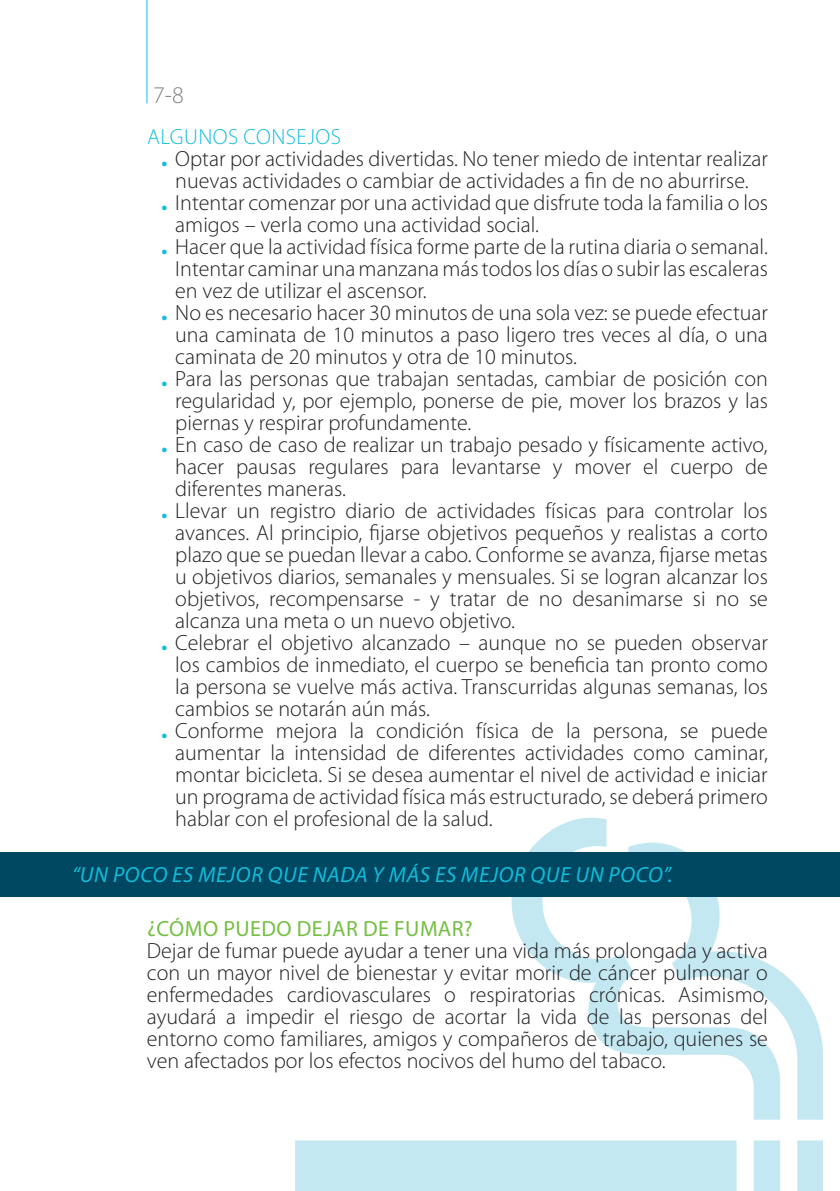
<style>
.page{position:relative;width:840px;height:1191px;background:#fff}
.page>*{position:absolute;margin:0;border:0;box-sizing:border-box;transform-origin:0 0}
.t1{font:300 24px "Myriad Pro";color:#808285}
.t2{font:300 22px/22px "Myriad Pro";color:#231f20;text-align:justify}
.t3{font:italic 22px "Myriad Pro";letter-spacing:.03em;color:#12bdda}
.t4{font:22px "Myriad Pro";letter-spacing:.02em;color:#74bf43}
.t5{font:300 22px "Myriad Pro";letter-spacing:.02em;color:#12bdda}
.s1{font-weight:900;color:#12bdda}
</style>
<div class="page">
<hr style="left:146px;top:0;width:1px;height:103px;background:#12bdda">
<svg style="left:295px;top:817px;width:527px;height:374px"></svg>
<div style="left:0;top:852px;width:839px;height:44px;background:#004762"></div>
<p class="t1" style="left:153px;top:82px;width:32px">7-8</p>
<p class="t5" style="left:147px;top:125px;width:195px">ALGUNOS CONSEJOS</p>
<p class="t2" style="left:161px;top:148px;width:608px;text-align:center"><span class="s1">.</span> Optar por actividades divertidas. No tener miedo de intentar realizar nuevas actividades o cambiar de actividades a fin de no aburrirse.</p>
<p class="t2" style="left:175px;top:192px;width:594px;text-indent:-14px"><span class="s1">.</span> Intentar comenzar por una actividad que disfrute toda la familia o los amigos – verla como una actividad social.</p>
<p class="t2" style="left:175px;top:236px;width:593px;text-indent:-14px"><span class="s1">.</span> Hacer que la actividad física forme parte de la rutina diaria o semanal.<br>Intentar caminar una manzana más todos los días o subir las escaleras en vez de utilizar el ascensor.</p>
<p class="t2" style="left:175px;top:302px;width:594px;text-indent:-14px"><span class="s1">.</span> No es necesario hacer 30 minutos de una sola vez: se puede efectuar una caminata de 10 minutos a paso ligero tres veces al día, o una caminata de 20 minutos y otra de 10 minutos.</p>
<p class="t2" style="left:175px;top:368px;width:593px;text-indent:-14px"><span class="s1">.</span> Para las personas que trabajan sentadas, cambiar de posición con regularidad y, por ejemplo, ponerse de pie, mover los brazos y las piernas y respirar profundamente.</p>
<p class="t2" style="left:175px;top:434px;width:593px;text-indent:-14px"><span class="s1">.</span> En caso de caso de realizar un trabajo pesado y físicamente activo, hacer pausas regulares para levantarse y mover el cuerpo de diferentes maneras.</p>
<p class="t2" style="left:175px;top:500px;width:594px;text-indent:-14px"><span class="s1">.</span> Llevar un registro diario de actividades físicas para controlar los avances. Al principio, fijarse objetivos pequeños y realistas a corto plazo que se puedan llevar a cabo. Conforme se avanza, fijarse metas u objetivos diarios, semanales y mensuales. Si se logran alcanzar los objetivos, recompensarse - y tratar de no desanimarse si no se alcanza una meta o un nuevo objetivo.</p>
<p class="t2" style="left:175px;top:632px;width:593px;text-indent:-14px"><span class="s1">.</span> Celebrar el objetivo alcanzado – aunque no se pueden observar los cambios de inmediato, el cuerpo se beneficia tan pronto como la persona se vuelve más activa. Transcurridas algunas semanas, los cambios se notarán aún más.</p>
<p class="t2" style="left:175px;top:720px;width:594px;text-indent:-14px"><span class="s1">.</span> Conforme mejora la condición física de la persona, se puede aumentar la intensidad de diferentes actividades como caminar, montar bicicleta. Si se desea aumentar el nivel de actividad e iniciar un programa de actividad física más estructurado, se deberá primero hablar con el profesional de la salud.</p>
<p class="t3" style="left:72px;top:861px;width:601px">“UN POCO ES MEJOR QUE NADA Y MÁS ES MEJOR QUE UN POCO”.</p>
<p class="t4" style="left:147px;top:915px;width:327px">¿CÓMO PUEDO DEJAR DE FUMAR?</p>
<p class="t2" style="left:147px;top:940px;width:622px">Dejar de fumar puede ayudar a tener una vida más prolongada y activa con un mayor nivel de bienestar y evitar morir de cáncer pulmonar o enfermedades cardiovasculares o respiratorias crónicas. Asimismo, ayudará a impedir el riesgo de acortar la vida de las personas del entorno como familiares, amigos y compañeros de trabajo, quienes se ven afectados por los efectos nocivos del humo del tabaco.</p>
</div>
